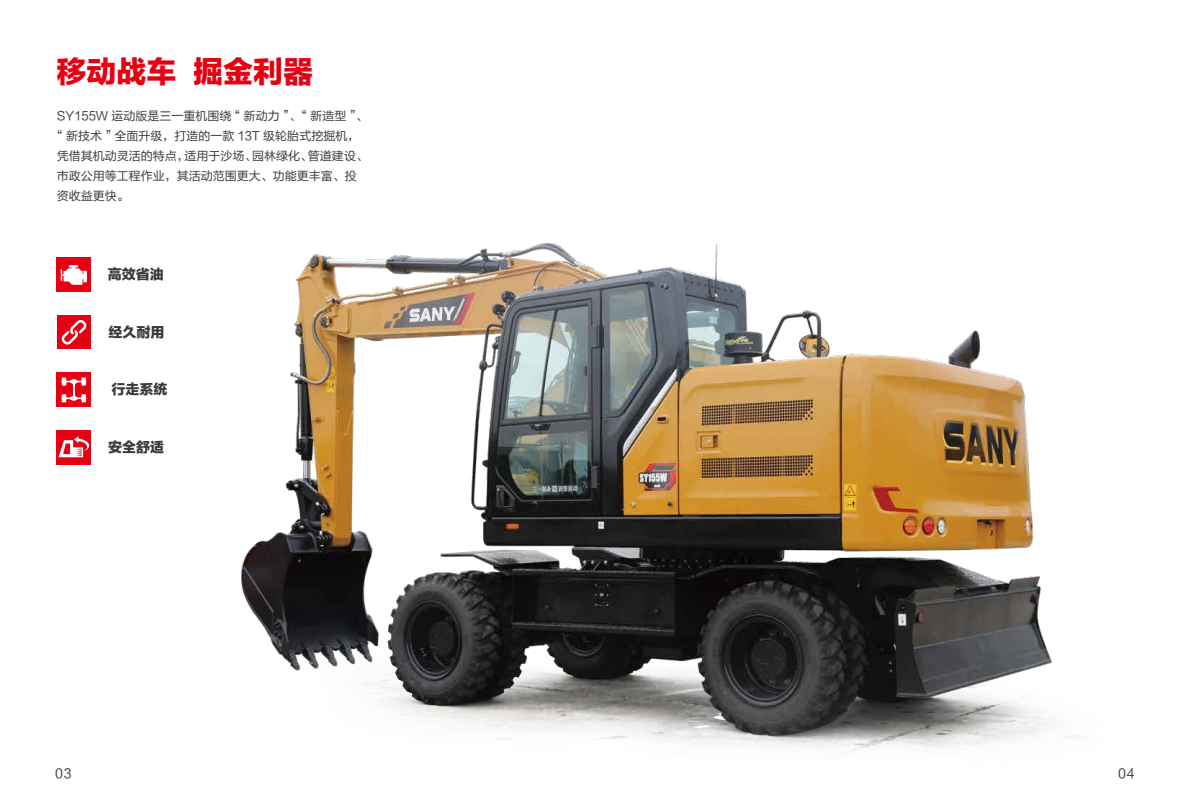
<style>
.page{position:relative;width:1191px;height:808px;background:#fff}
.page>*{position:absolute;margin:0;border:0;box-sizing:border-box;transform-origin:0 0}
.t1{font:30px "FZLTTHK GBK1 0";color:#e60012}
.t2{font:14px "FZLTTHK GBK1 0";color:#3d3939}
.t3{font:13px "FZLTHK GBK1 0";color:#3e3a39}
.t4{font:12px "FZLTHK GBK1 0";color:#3e3a39}
</style>
<div class="page">
<img style="left:241px;top:243px;width:837px;height:512px">
<div style="left:57px;top:258px;width:34px;height:34px;background:#e60012"></div>
<svg style="left:61px;top:265px;width:27px;height:20px"></svg>
<div style="left:57px;top:430px;width:34px;height:35px;background:#e60012"></div>
<svg style="left:59px;top:436px;width:30px;height:21px"></svg>
<div style="left:57px;top:373px;width:34px;height:34px;background:#e60012"></div>
<div style="left:57px;top:315px;width:34px;height:34px;background:#e60012"></div>
<svg style="left:62px;top:377px;width:24px;height:25px"></svg>
<svg style="left:62px;top:320px;width:24px;height:25px"></svg>
<h1 class="t1" style="left:56px;top:55px;width:258px">移动战车 掘金利器</h1>
<p class="t4" style="left:57px;top:109px;width:312px">SY155W 运动版是三一重机围绕“ 新动力 ”、“ 新造型 ”、</p>
<p class="t4" style="left:51px;top:129px;width:310px">“ 新技术 ”全面升级，打造的一款 13T 级轮胎式挖掘机，</p>
<p class="t4" style="left:57px;top:149px;width:313px">凭借其机动灵活的特点，适用于沙场、园林绿化、管道建设、</p>
<p class="t4" style="left:57px;top:169px;width:301px">市政公用等工程作业，其活动范围更大、功能更丰富、投</p>
<p class="t4" style="left:57px;top:189px;width:74px">资收益更快。</p>
<p class="t2" style="left:108px;top:267px;width:57px">高效省油</p>
<p class="t2" style="left:108px;top:324px;width:57px">经久耐用</p>
<p class="t2" style="left:111px;top:382px;width:58px">行走系统</p>
<p class="t2" style="left:108px;top:439px;width:57px">安全舒适</p>
<p class="t3" style="left:55px;top:766px;width:18px">03</p>
<p class="t3" style="left:1118px;top:766px;width:18px">04</p>
</div>
